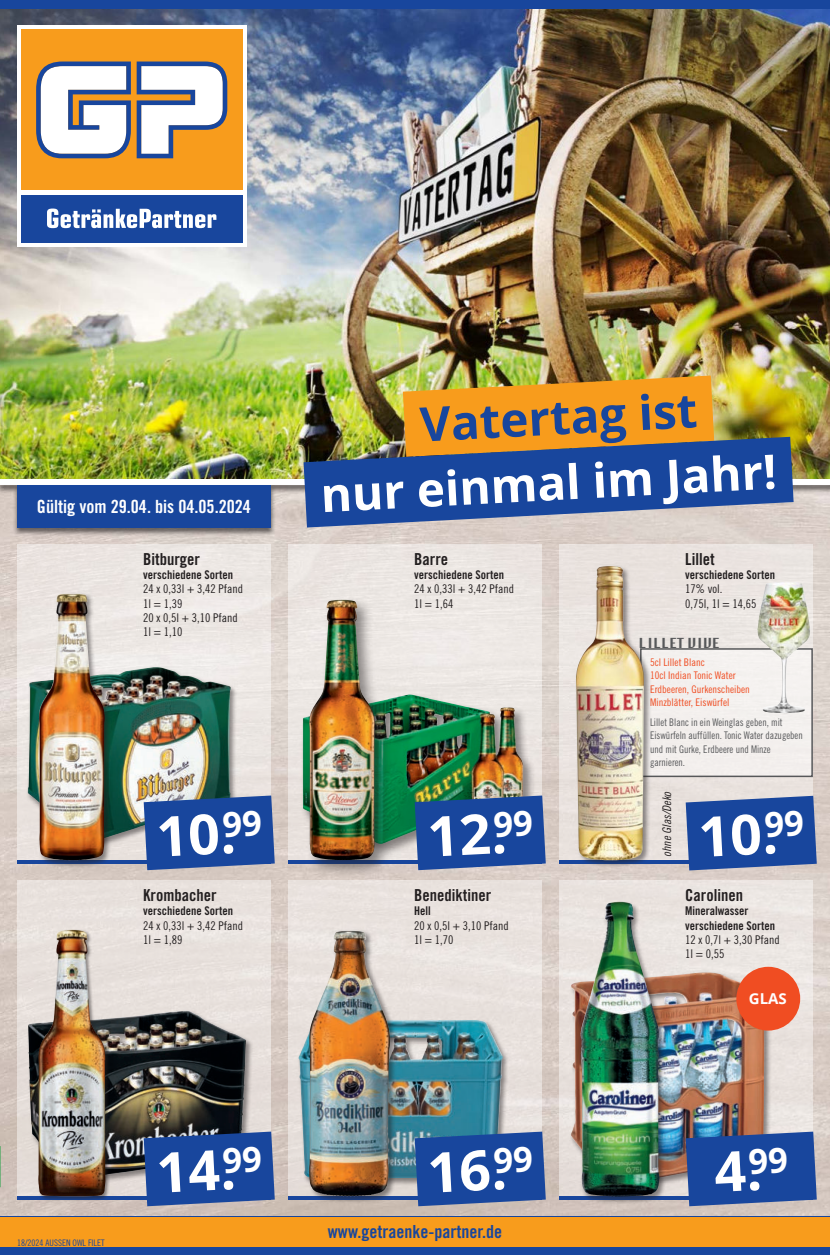
<style>
.page{position:relative;width:830px;height:1255px;background:#fff}
.page>*{position:absolute;margin:0;border:0;box-sizing:border-box;transform-origin:0 0}
.t1{font:700 55.5px "Open Sans";color:#fff}
.t2{font:700 47.55px "Open Sans";color:#fff}
.t3{font:700 47.55px "Open Sans";color:#18469d}
.t4{font:18.15px "Trade Gothic LT Std Bd Cn 20";color:#fff}
.t5{font:18px "Trade Gothic LT Std Bd Cn 20";color:#18469d}
.t6{font:16.5px "Trade Gothic LT Std Bd Cn 20";color:#231f20}
.t7{font:700 15px "Open Sans";color:#fff}
.t8{font:13.5px "Krungthep";color:#57585a}
.t9{font:12px/14.2px "Trade Gothic LT Std Cn 18";color:#231f20}
.t10{font:12px/14.2px "Trade Gothic LT Std Bd Cn 20";color:#231f20}
.t11{font:12px "Trade Gothic LT Std Cn 18 Obl";color:#231f20}
.t12{font:10.5px/13.5px "Trade Gothic LT Std Cn 18";color:#57585a;scale:.94 1}
.t13{font:10.5px/13.5px "Trade Gothic LT Std Cn 18";color:#f04d22}
.t14{font:9px "Trade Gothic LT Std Cn 18";color:#18469d}
</style>
<div class="page">
<img style="left:0;top:494px;width:829px;height:722px">
<img style="left:0;top:8px;width:829px;height:470px">
<div style="left:0;top:1216px;width:829px;height:38px;background:#18469d"></div>
<div style="left:0;top:1216px;width:829px;height:30px;background:#f89c1c"></div>
<div style="left:0;top:0;width:829px;height:8px;background:#18469d"></div>
<div style="left:0;top:478px;width:829px;height:16px;background:#231f20;opacity:.65"></div>
<div style="left:0;top:479px;width:829px;height:6px;background:#fff"></div>
<div style="left:17px;top:26px;width:229px;height:221px;background:linear-gradient(to right,#fff,#fff)"></div>
<div style="left:21px;top:30px;width:221px;height:160px;background:#f89c1c"></div>
<div style="left:21px;top:196px;width:221px;height:47px;background:#18469d"></div>
<svg style="left:36px;top:61px;width:95px;height:97px;background:#c2c4cc"></svg>
<svg style="left:137px;top:61px;width:90px;height:97px"></svg>
<svg style="left:47px;top:208px;width:169px;height:20px"></svg>
<div style="left:12px;top:484px;width:263px;height:52px;background:#231f20;opacity:.65"></div>
<div style="left:17px;top:485px;width:254px;height:42px;background:#18469d"></div>
<svg style="left:558px;top:544px;width:254px;height:316px;background:#e7e0da"></svg>
<hr style="left:558px;top:860px;width:254px;height:3px;background:#18469d">
<svg style="left:685px;top:795px;width:131px;height:75px;background:#2f56a3"></svg>
<div style="left:640px;top:649px;width:171px;height:127px;background:#f3f0ee"></div>
<div style="left:639px;top:648px;width:173px;height:129px;border:2px solid #57585a"></div>
<img style="left:756px;top:582px;width:25px;height:52px">
<div style="left:574px;top:564px;width:77px;height:303px;background:#231f20;opacity:.5"></div>
<img style="left:575px;top:566px;width:68px;height:294px">
<div style="left:17px;top:880px;width:254px;height:319px;background:#e8e1dc"></div>
<hr style="left:17px;top:1196px;width:254px;height:3px;background:#18469d">
<div style="left:27px;top:1009px;width:226px;height:177px;background:#231f20;opacity:.5"></div>
<img style="left:28px;top:1010px;width:217px;height:169px">
<div style="left:37px;top:929px;width:73px;height:272px;background:#231f20;opacity:.5"></div>
<img style="left:38px;top:929px;width:67px;height:267px">
<svg style="left:144px;top:1131px;width:130px;height:75px;background:#254d9b"></svg>
<div style="left:288px;top:544px;width:253px;height:319px;background:#ece7e3"></div>
<hr style="left:288px;top:860px;width:253px;height:3px;background:#18469d">
<div style="left:300px;top:692px;width:236px;height:164px;background:#231f20;opacity:.5"></div>
<img style="left:303px;top:694px;width:197px;height:149px">
<div style="left:306px;top:596px;width:86px;height:281px;background:#231f20;opacity:.5"></div>
<img style="left:309px;top:599px;width:66px;height:261px">
<svg style="left:414px;top:795px;width:131px;height:75px;background:#27529b"></svg>
<div style="left:558px;top:880px;width:254px;height:319px;background:#ebe4e0"></div>
<hr style="left:558px;top:1196px;width:254px;height:3px;background:#18469d">
<div style="left:569px;top:970px;width:206px;height:221px;background:#231f20;opacity:.5"></div>
<img style="left:570px;top:972px;width:197px;height:212px">
<div style="left:578px;top:900px;width:88px;height:303px;background:#231f20;opacity:.5"></div>
<img style="left:601px;top:901px;width:15px;height:52px">
<svg style="left:685px;top:1131px;width:131px;height:75px;background:#28509d"></svg>
<div style="left:736px;top:966px;width:63px;height:64px;background:#f04d22;border-radius:50%"></div>
<div style="left:17px;top:544px;width:254px;height:319px;background:#ece7e3"></div>
<hr style="left:17px;top:860px;width:254px;height:3px;background:#18469d">
<div style="left:26px;top:665px;width:212px;height:184px;background:#231f20;opacity:.5"></div>
<img style="left:28px;top:667px;width:203px;height:175px">
<div style="left:38px;top:592px;width:74px;height:275px;background:#231f20;opacity:.5"></div>
<img style="left:39px;top:593px;width:66px;height:267px">
<svg style="left:144px;top:795px;width:130px;height:75px;background:#2a539f"></svg>
<div style="left:288px;top:880px;width:253px;height:319px;background:#e9e2de"></div>
<hr style="left:288px;top:1196px;width:253px;height:3px;background:#18469d">
<div style="left:297px;top:1018px;width:213px;height:167px;background:#231f20;opacity:.5"></div>
<img style="left:298px;top:1020px;width:204px;height:158px">
<div style="left:308px;top:929px;width:89px;height:274px;background:#231f20;opacity:.5"></div>
<img style="left:309px;top:930px;width:33px;height:264px">
<svg style="left:414px;top:1131px;width:131px;height:75px;background:#25519e"></svg>
<img style="left:402px;top:375px;width:311px;height:62px">
<svg style="left:303px;top:437px;width:490px;height:90px;background:#496292"></svg>
<h3 class="t4" style="left:37px;top:499px;width:215px">Gültig vom 29.04. bis 04.05.2024</h3>
<h3 class="t6" style="left:143px;top:553px;width:58px">Bitburger</h3>
<p class="t10" style="left:143px;top:568px;width:91px">verschiedene Sorten</p>
<p class="t9" style="left:143px;top:583px;width:101px">24 x 0,33l + 3,42 Pfand<br>1l = 1,39<br>20 x 0,5l + 3,10 Pfand<br>1l = 1,10</p>
<h1 class="t1" style="left:155px;top:814px;width:107px;rotate:-3deg">10.<sup>99</sup></h1>
<h3 class="t6" style="left:143px;top:888px;width:75px">Krombacher</h3>
<p class="t10" style="left:143px;top:904px;width:91px">verschiedene Sorten</p>
<p class="t9" style="left:143px;top:919px;width:101px">24 x 0,33l + 3,42 Pfand<br>1l = 1,89</p>
<p class="t14" style="left:17px;top:1239px;width:89px">18/2024 AUSSEN OWL FILET</p>
<h1 class="t1" style="left:155px;top:1150px;width:107px;rotate:-3deg">14.<sup>99</sup></h1>
<h2 class="t3" style="left:419px;top:405px;width:279px;rotate:-3deg">Vatertag ist</h2>
<h2 class="t2" style="left:319px;top:476px;width:458px;rotate:-3deg">nur einmal im Jahr!</h2>
<h3 class="t6" style="left:414px;top:553px;width:35px">Barre</h3>
<p class="t10" style="left:414px;top:568px;width:91px">verschiedene Sorten</p>
<p class="t9" style="left:414px;top:583px;width:101px">24 x 0,33l + 3,42 Pfand<br>1l = 1,64</p>
<h1 class="t1" style="left:426px;top:814px;width:107px;rotate:-3deg">12.<sup>99</sup></h1>
<h3 class="t6" style="left:414px;top:888px;width:78px">Benediktiner</h3>
<p class="t10" style="left:414px;top:904px;width:18px">Hell</p>
<p class="t9" style="left:414px;top:919px;width:96px">20 x 0,5l + 3,10 Pfand<br>1l = 1,70</p>
<h1 class="t1" style="left:426px;top:1150px;width:107px;rotate:-3deg">16.<sup>99</sup></h1>
<h3 class="t5" style="left:328px;top:1224px;width:175px">www.getraenke-partner.de</h3>
<h3 class="t6" style="left:685px;top:553px;width:31px">Lillet</h3>
<p class="t10" style="left:685px;top:568px;width:91px">verschiedene Sorten</p>
<p class="t9" style="left:685px;top:583px;width:73px">17% vol.<br>0,75l, 1l = 14,65</p>
<p class="t8" style="left:638px;top:635px;width:82px">LILLET VIVE</p>
<p class="t13" style="left:649px;top:656px;width:101px">5cl Lillet Blanc<br>10cl Indian Tonic Water<br>Erdbeeren, Gurkenscheiben<br>Minzblätter, Eiswürfel</p>
<p class="t12" style="left:649px;top:716px;width:164px">Lillet Blanc in ein Weinglas geben, mit<br>Eiswürfeln auffüllen. Tonic Water dazugeben und mit Gurke, Erdbeere und Minze garnieren.</p>
<p class="t11" style="left:659px;top:856px;width:66px;rotate:-90deg">ohne Glas/Deko</p>
<h1 class="t1" style="left:697px;top:815px;width:107px;rotate:-3deg">10.<sup>99</sup></h1>
<h3 class="t6" style="left:685px;top:888px;width:59px">Carolinen</h3>
<p class="t10" style="left:685px;top:904px;width:91px">Mineralwasser verschiedene Sorten</p>
<p class="t9" style="left:685px;top:933px;width:96px">12 x 0,7l + 3,30 Pfand<br>1l = 0,55</p>
<p class="t7" style="left:748px;top:993px;width:39px">GLAS</p>
<h1 class="t1" style="left:712px;top:1149px;width:76px;rotate:-3deg">4.<sup>99</sup></h1>
</div>
